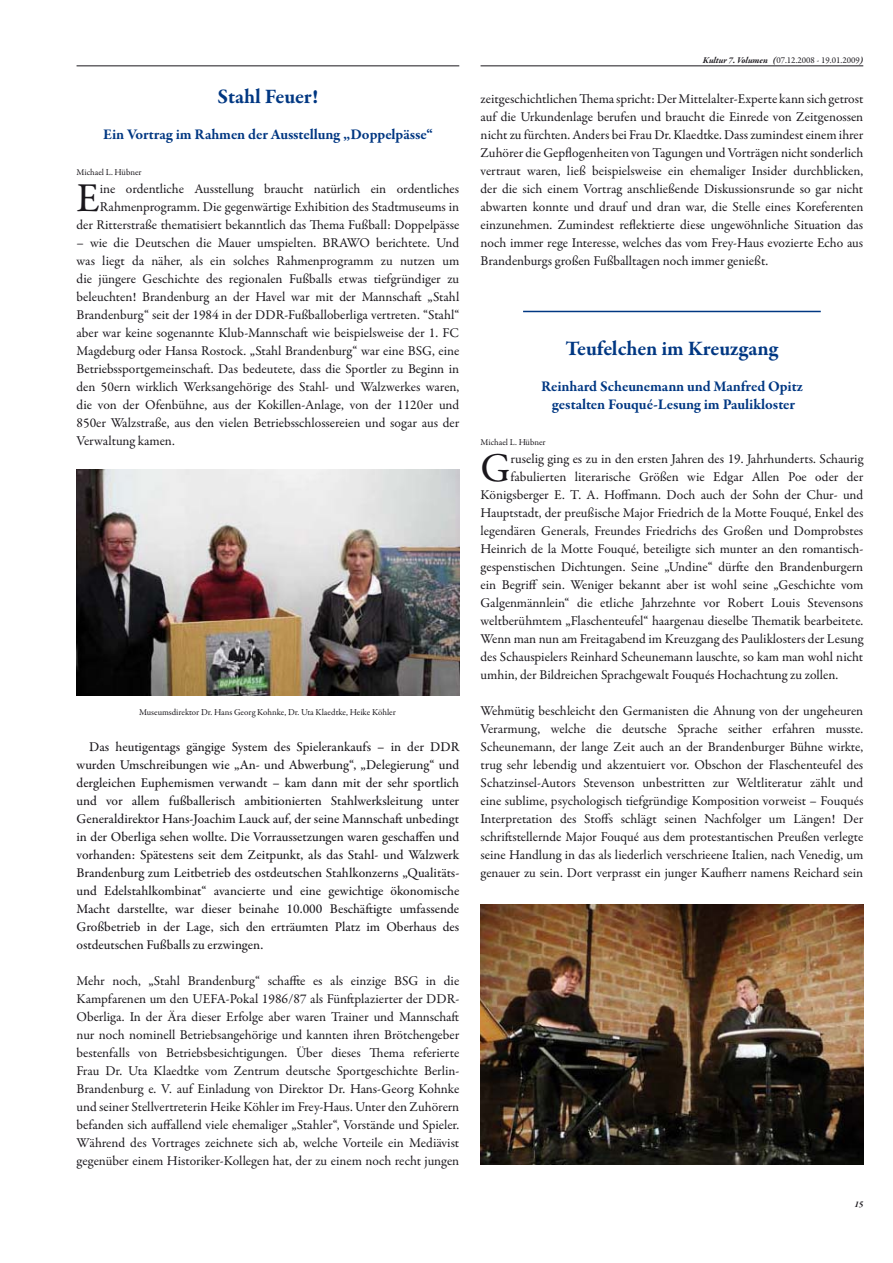
<style>
.page{position:relative;width:893px;height:1263px;background:#fff}
.page>*{position:absolute;margin:0;border:0;box-sizing:border-box;transform-origin:0 0}
.t1{font:41.25px "Garamond Premr Pro";color:#1a171c}
.t2{font:700 21px "Garamond Premr Pro";letter-spacing:-.005em;color:#003782}
.t3{font:700 15px/18px "Garamond Premr Pro";letter-spacing:-.005em;color:#003782;text-align:center}
.t4{font:13.5px/18px "Garamond Premr Pro";color:#1a171c;text-align:justify}
.t5{font:500 13.5px/18px "Garamond Premr Pro";color:#1a171c;text-align:justify}
.t6{font:9px "Garamond Premr Pro";color:#1a171c}
.t7{font:italic 700 9px "Garamond Premr Pro";color:#1a171c}
.s1{font-weight:700;font-style:italic}
</style>
<div class="page">
<hr style="left:77px;top:65px;width:382px;height:1px;background:#1a171c">
<hr style="left:480px;top:65px;width:383px;height:1px;background:#1a171c">
<hr style="left:523px;top:311px;width:298px;height:1px;background:#003782">
<img style="left:77px;top:470px;width:382px;height:226px">
<img style="left:480px;top:904px;width:383px;height:261px">
<h2 class="t2" style="left:218px;top:88px;width:102px">Stahl Feuer!</h2>
<p class="t3" style="left:103px;top:126px;width:331px">Ein Vortrag im Rahmen der Ausstellung „Doppelpässe“</p>
<p class="t6" style="left:77px;top:168px;width:67px">Michael L. Hübner</p>
<h1 class="t1" style="left:77px;top:181px;width:25px">E</h1>
<p class="t4" style="left:77px;top:181px;width:384px;text-align:right">ine ordentliche Ausstellung braucht natürlich ein ordentliches<br>Rahmenprogramm. Die gegenwärtige Exhibition des Stadtmuseums in<br>der Ritterstraße thematisiert bekanntlich das Thema Fußball: Doppelpässe</p>
<p class="t4" style="left:77px;top:235px;width:384px">– wie die Deutschen die Mauer umspielten. BRAWO berichtete. Und was liegt da näher, als ein solches Rahmenprogramm zu nutzen um die jüngere Geschichte des regionalen Fußballs etwas tiefgründiger zu beleuchten! Brandenburg an der Havel war mit der Mannschaft „Stahl Brandenburg“ seit der 1984 in der DDR-Fußballoberliga vertreten. “Stahl“ aber war keine sogenannte Klub-Mannschaft wie beispielsweise der 1. FC Magdeburg oder Hansa Rostock. „Stahl Brandenburg“ war eine BSG, eine Betriebssportgemeinschaft. Das bedeutete, dass die Sportler zu Beginn in den 50ern wirklich Werksangehörige des Stahl- und Walzwerkes waren, die von der Ofenbühne, aus der Kokillen-Anlage, von der 1120er und 850er Walzstraße, aus den vielen Betriebsschlossereien und sogar aus der Verwaltung kamen.</p>
<p class="t6" style="left:139px;top:708px;width:258px">Museumsdirektor Dr. Hans Georg Kohnke, Dr. Uta Klaedtke, Heike Köhler</p>
<p class="t5" style="left:77px;top:739px;width:384px;text-indent:13px">Das heutigentags gängige System des Spielerankaufs – in der DDR wurden Umschreibungen wie „An- und Abwerbung“, „Delegierung“ und dergleichen Euphemismen verwandt – kam dann mit der sehr sportlich und vor allem fußballerisch ambitionierten Stahlwerksleitung unter Generaldirektor Hans-Joachim Lauck auf, der seine Mannschaft unbedingt in der Oberliga sehen wollte. Die Vorraussetzungen waren geschaffen und vorhanden: Spätestens seit dem Zeitpunkt, als das Stahl- und Walzwerk Brandenburg zum Leitbetrieb des ostdeutschen Stahlkonzerns „Qualitäts&shy;und Edelstahlkombinat“ avancierte und eine gewichtige ökonomische Macht darstellte, war dieser beinahe 10.000 Beschäftigte umfassende Großbetrieb in der Lage, sich den erträumten Platz im Oberhaus des ostdeutschen Fußballs zu erzwingen.</p>
<p class="t4" style="left:77px;top:973px;width:384px">Mehr noch, „Stahl Brandenburg“ schaffte es als einzige BSG in die Kampfarenen um den UEFA-Pokal 1986/87 als Fünftplazierter der DDR-Oberliga. In der Ära dieser Erfolge aber waren Trainer und Mannschaft nur noch nominell Betriebsangehörige und kannten ihren Brötchengeber bestenfalls von Betriebsbesichtigungen. Über dieses Thema referierte Frau Dr. Uta Klaedtke vom Zentrum deutsche Sportgeschichte Berlin-Brandenburg e. V. auf Einladung von Direktor Dr. Hans-Georg Kohnke und seiner Stellvertreterin Heike Köhler im Frey-Haus. Unter den Zuhörern befanden sich auffallend viele ehemaliger „Stahler“, Vorstände und Spieler.<br>Während des Vortrages zeichnete sich ab, welche Vorteile ein Mediävist gegenüber einem Historiker-Kollegen hat, der zu einem noch recht jungen</p>
<p class="t6" style="left:703px;top:56px;width:162px"><span class="s1">Kultur 7. Volumen (</span>07.12.2008 - 19.01.2009<span class="s1">)</span></p>
<p class="t4" style="left:480px;top:91px;width:384px">zeitgeschichtlichen Thema spricht: Der Mittelalter-Experte kann sich getrost auf die Urkundenlage berufen und braucht die Einrede von Zeitgenossen nicht zu fürchten. Anders bei Frau Dr. Klaedtke. Dass zumindest einem ihrer Zuhörer die Gepflogenheiten von Tagungen und Vorträgen nicht sonderlich vertraut waren, ließ beispielsweise ein ehemaliger Insider durchblicken, der die sich einem Vortrag anschließende Diskussionsrunde so gar nicht abwarten konnte und drauf und dran war, die Stelle eines Koreferenten einzunehmen. Zumindest reflektierte diese ungewöhnliche Situation das noch immer rege Interesse, welches das vom Frey-Haus evozierte Echo aus Brandenburgs großen Fußballtagen noch immer genießt.</p>
<h2 class="t2" style="left:565px;top:340px;width:215px">Teufelchen im Kreuzgang</h2>
<p class="t3" style="left:541px;top:378px;width:263px">Reinhard Scheunemann und Manfred Opitz gestalten Fouqué-Lesung im Paulikloster</p>
<p class="t6" style="left:480px;top:438px;width:67px">Michael L. Hübner</p>
<h1 class="t1" style="left:480px;top:451px;width:31px">G</h1>
<p class="t4" style="left:510px;top:451px;width:354px">ruselig ging es zu in den ersten Jahren des 19. Jahrhunderts. Schaurig</p>
<p class="t4" style="left:510px;top:469px;width:354px">fabulierten literarische Größen wie Edgar Allen Poe oder der</p>
<p class="t4" style="left:480px;top:487px;width:384px">Königsberger E. T. A. Hoffmann. Doch auch der Sohn der Chur- und</p>
<p class="t4" style="left:480px;top:505px;width:384px">Hauptstadt, der preußische Major Friedrich de la Motte Fouqué, Enkel des</p>
<p class="t4" style="left:480px;top:523px;width:384px">legendären Generals, Freundes Friedrichs des Großen und Domprobstes</p>
<p class="t4" style="left:480px;top:541px;width:384px">Heinrich de la Motte Fouqué, beteiligte sich munter an den romantisch-</p>
<p class="t4" style="left:480px;top:559px;width:384px">gespenstischen Dichtungen. Seine „Undine“ dürfte den Brandenburgern</p>
<p class="t4" style="left:480px;top:577px;width:384px">ein Begriff sein. Weniger bekannt aber ist wohl seine „Geschichte vom</p>
<p class="t4" style="left:480px;top:595px;width:384px">Galgenmännlein“ die etliche Jahrzehnte vor Robert Louis Stevensons</p>
<p class="t4" style="left:480px;top:613px;width:384px">weltberühmtem „Flaschenteufel“ haargenau dieselbe Thematik bearbeitete.</p>
<p class="t4" style="left:480px;top:631px;width:384px">Wenn man nun am Freitagabend im Kreuzgang des Pauliklosters der Lesung</p>
<p class="t4" style="left:480px;top:649px;width:384px">des Schauspielers Reinhard Scheunemann lauschte, so kam man wohl nicht</p>
<p class="t4" style="left:480px;top:667px;width:359px">umhin, der Bildreichen Sprachgewalt Fouqués Hochachtung zu zollen.</p>
<p class="t4" style="left:480px;top:703px;width:384px">Wehmütig beschleicht den Germanisten die Ahnung von der ungeheuren Verarmung, welche die deutsche Sprache seither erfahren musste.<br>Scheunemann, der lange Zeit auch an der Brandenburger Bühne wirkte, trug sehr lebendig und akzentuiert vor. Obschon der Flaschenteufel des Schatzinsel-Autors Stevenson unbestritten zur Weltliteratur zählt und eine sublime, psychologisch tiefgründige Komposition vorweist – Fouqués Interpretation des Stoffs schlägt seinen Nachfolger um Längen! Der schriftstellernde Major Fouqué aus dem protestantischen Preußen verlegte seine Handlung in das als liederlich verschrieene Italien, nach Venedig, um genauer zu sein. Dort verprasst ein junger Kaufherr namens Reichard sein</p>
<p class="t7" style="left:854px;top:1201px;width:10px">15</p>
</div>
